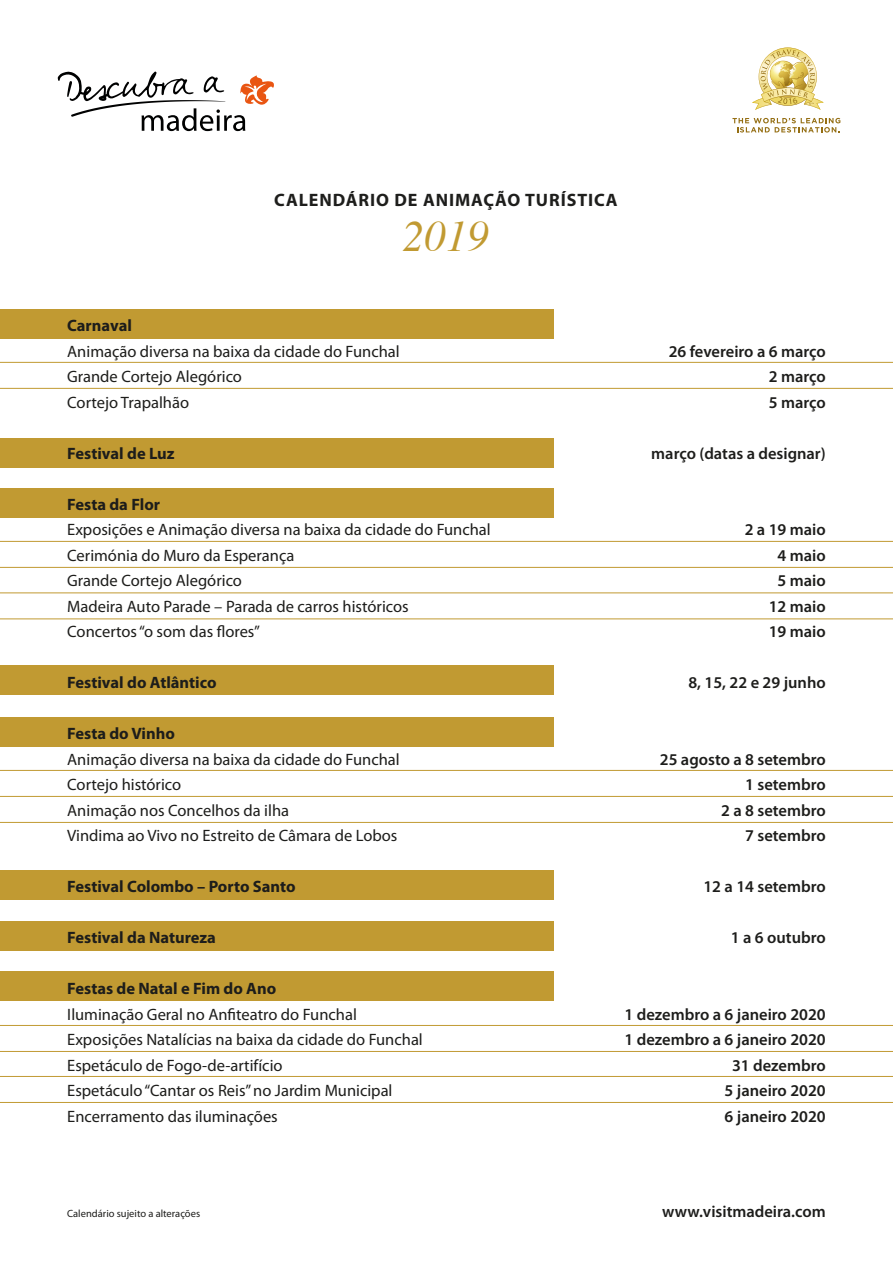
<style>
.page{position:relative;width:893px;height:1263px;background:#fff}
.page>*{position:absolute;margin:0;border:0;box-sizing:border-box;transform-origin:0 0}
.t1{font:italic 43.05px "Times";color:#c19a32}
.t2{font:700 18px "Myriad Pro";letter-spacing:.05em;color:#1e1e1c}
.t3{font:16.5px/25.5px "Myriad Pro";color:#1d1d1b}
.t4{font:600 16.5px/25.5px "Myriad Pro";color:#1d1d1b;text-align:right}
.t5{font:700 16.5px "Myriad Pro";color:#1d1d1b}
.t6{font:10.5px "Myriad Pro";color:#1d1d1b}
</style>
<div class="page">
<div style="left:0;top:310px;width:554px;height:29px;background:#c19a32"></div>
<div style="left:0;top:439px;width:554px;height:29px;background:#c19a32"></div>
<div style="left:0;top:489px;width:554px;height:29px;background:#c19a32"></div>
<div style="left:0;top:666px;width:554px;height:29px;background:#c19a32"></div>
<div style="left:0;top:718px;width:554px;height:29px;background:#c19a32"></div>
<div style="left:0;top:871px;width:554px;height:29px;background:#c19a32"></div>
<div style="left:0;top:922px;width:554px;height:29px;background:#c19a32"></div>
<div style="left:0;top:972px;width:554px;height:29px;background:#c19a32"></div>
<hr style="left:0;top:362px;width:893px;height:1px;background:#c19a32">
<hr style="left:0;top:388px;width:893px;height:1px;background:#c19a32">
<hr style="left:0;top:541px;width:893px;height:1px;background:#c19a32">
<hr style="left:0;top:567px;width:893px;height:1px;background:#c19a32">
<hr style="left:0;top:592px;width:893px;height:1px;background:#c19a32">
<hr style="left:0;top:618px;width:893px;height:1px;background:#c19a32">
<hr style="left:0;top:770px;width:893px;height:1px;background:#c19a32">
<hr style="left:0;top:796px;width:893px;height:1px;background:#c19a32">
<hr style="left:0;top:822px;width:893px;height:1px;background:#c19a32">
<hr style="left:0;top:1025px;width:893px;height:1px;background:#c19a32">
<hr style="left:0;top:1051px;width:893px;height:1px;background:#c19a32">
<hr style="left:0;top:1076px;width:893px;height:1px;background:#c19a32">
<hr style="left:0;top:1102px;width:893px;height:1px;background:#c19a32">
<svg style="left:732px;top:118px;width:108px;height:15px"></svg>
<svg style="left:58px;top:71px;width:216px;height:60px"></svg>
<svg style="left:752px;top:48px;width:72px;height:62px"></svg>
<p class="t2" style="left:274px;top:190px;width:345px">CALENDÁRIO DE ANIMAÇÃO TURÍSTICA</p>
<h1 class="t1" style="left:403px;top:199px;width:88px">2019</h1>
<p class="t5" style="left:67px;top:316px;width:66px">Carnaval</p>
<p class="t3" style="left:67px;top:339px;width:334px">Animação diversa na baixa da cidade do Funchal<br>Grande Cortejo Alegórico<br>Cortejo Trapalhão</p>
<p class="t5" style="left:67px;top:444px;width:109px">Festival de Luz</p>
<p class="t5" style="left:67px;top:495px;width:94px">Festa da Flor</p>
<p class="t3" style="left:67px;top:517px;width:425px">Exposições e Animação diversa na baixa da cidade do Funchal Cerimónia do Muro da Esperança<br>Grande Cortejo Alegórico<br>Madeira Auto Parade – Parada de carros históricos<br>Concertos “o som das flores”</p>
<p class="t5" style="left:67px;top:673px;width:151px">Festival do Atlântico</p>
<p class="t5" style="left:67px;top:724px;width:109px">Festa do Vinho</p>
<p class="t3" style="left:67px;top:747px;width:334px">Animação diversa na baixa da cidade do Funchal Cortejo histórico<br>Animação nos Concelhos da ilha<br>Vindima ao Vivo no Estreito de Câmara de Lobos</p>
<p class="t5" style="left:67px;top:877px;width:230px">Festival Colombo – Porto Santo</p>
<p class="t5" style="left:67px;top:928px;width:150px">Festival da Natureza</p>
<p class="t5" style="left:67px;top:979px;width:210px">Festas de Natal e Fim do Ano</p>
<p class="t3" style="left:67px;top:1002px;width:357px">Iluminação Geral no Anfiteatro do Funchal Exposições Natalícias na baixa da cidade do Funchal Espetáculo de Fogo-de-artifício<br>Espetáculo “Cantar os Reis” no Jardim Municipal Encerramento das iluminações</p>
<p class="t4" style="left:769px;top:339px;width:58px;text-align:justify;text-indent:-100px">26 fevereiro a 6 março 2 março 5 março</p>
<p class="t4" style="left:651px;top:441px;width:176px">março (datas a designar)</p>
<p class="t4" style="left:745px;top:517px;width:83px">2 a 19 maio<br>4 maio<br>5 maio<br>12 maio<br>19 maio</p>
<p class="t4" style="left:688px;top:670px;width:139px">8, 15, 22 e 29 junho</p>
<p class="t4" style="left:660px;top:746px;width:167px">25 agosto a 8 setembro<br>1 setembro<br>2 a 8 setembro<br>7 setembro</p>
<p class="t4" style="left:703px;top:874px;width:124px">12 a 14 setembro</p>
<p class="t4" style="left:731px;top:925px;width:96px">1 a 6 outubro</p>
<p class="t4" style="left:625px;top:1001px;width:203px">1 dezembro a 6 janeiro 2020<br>1 dezembro a 6 janeiro 2020<br>31 dezembro<br>5 janeiro 2020<br>6 janeiro 2020</p>
<p class="t6" style="left:67px;top:1208px;width:134px">Calendário sujeito a alterações</p>
<p class="t4" style="left:662px;top:1199px;width:165px">www.visitmadeira.com</p>
</div>
